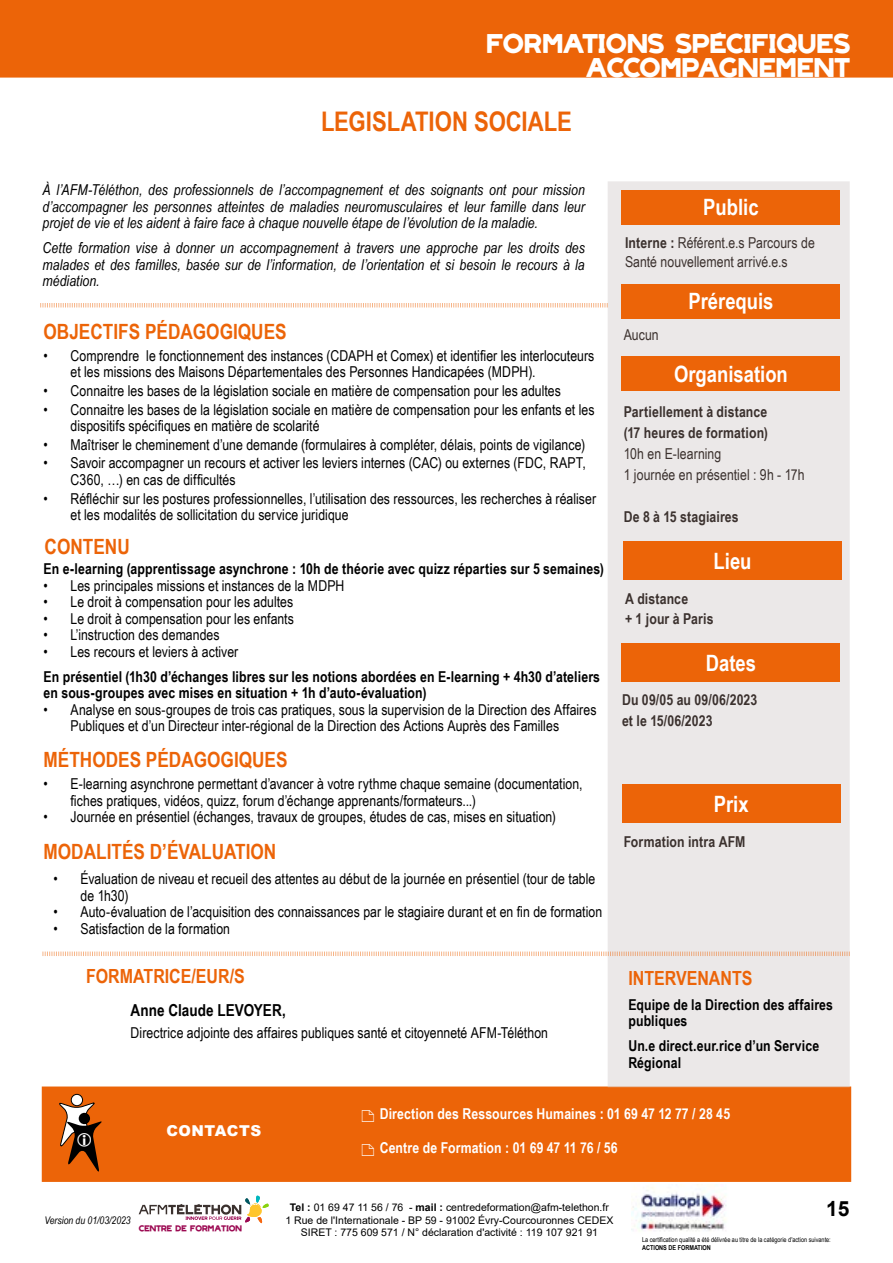
<style>
.page{position:relative;width:893px;height:1263px;background:#fff}
.page>*{position:absolute;margin:0;border:0;box-sizing:border-box;transform-origin:0 0}
.t1{font:700 27px "Arial Narrow";letter-spacing:-.005em;color:#ec6408}
.t2{font:700 22.5px "Arial Narrow";color:#fff}
.t3{font:700 21px "Arial Narrow";color:#ec6408}
.t4{font:700 21px/24px "AFM Telethon";letter-spacing:.005em;color:#fff;text-align:right}
.t5{font:700 21px "Arial";color:#000}
.t6{font:700 19.5px "Arial Narrow";color:#ec6408}
.t7{font:700 16.5px "Arial Narrow";letter-spacing:.005em;color:#000}
.t8{font:15px/16.5px "Arial Narrow";letter-spacing:.005em;color:#000}
.t9{font:italic 15px/16.5px "Arial Narrow";letter-spacing:.005em;color:#000;text-align:justify}
.t10{font:700 15px/16.5px "Arial Narrow";letter-spacing:.01em;color:#000}
.t11{font:700 15px/21px "Arial Narrow";letter-spacing:.01em;color:#3b312e}
.t12{font:15px/19.5px "Arial Narrow";color:#3b312e}
.t13{font:700 15px "Arial Narrow";letter-spacing:.01em;color:#fff}
.t14{font:900 15px "Arial";letter-spacing:.035em;color:#fff}
.t15{font:10.5px/12.6px "Arial";color:#000;text-align:center}
.t16{font:italic 10.5px "Arial Narrow";color:#000}
.t17{font:6.75px "Arial Narrow";color:#000}
.t18{font:700 6.75px "Arial Narrow";color:#000}
.t19{font:700 6.75px "AFM Telethon";color:#9c0952}
.s1{font-weight:700}
</style>
<div class="page">
<svg style="left:139px;top:1195px;width:130px;height:29px"></svg>
<img style="left:631px;top:1184px;width:96px;height:47px">
<div style="left:42px;top:1086px;width:809px;height:96px;background:#ec6408;border:2px solid #ec6408"></div>
<div style="left:608px;top:181px;width:242px;height:906px;background:#ebe8e8"></div>
<svg style="left:40px;top:303px;width:568px;height:5px"></svg>
<svg style="left:42px;top:951px;width:808px;height:6px"></svg>
<div style="left:71px;top:1094px;width:12px;height:12px;background:#fff;border-radius:50%"></div>
<div style="left:71px;top:1094px;width:12px;height:12px;border:1px solid #000;border-radius:50%"></div>
<div style="left:1px;top:1px;width:891px;height:76px;background:#ec6408"></div>
<div style="left:0;top:0;width:893px;height:78px;border:2px solid #ec6408"></div>
<div style="left:622px;top:190px;width:218px;height:34px;background:#ec6408"></div>
<div style="left:622px;top:284px;width:218px;height:34px;background:#ec6408"></div>
<div style="left:622px;top:356px;width:218px;height:34px;background:#ec6408"></div>
<div style="left:623px;top:541px;width:219px;height:38px;background:#ec6408"></div>
<div style="left:622px;top:643px;width:218px;height:38px;background:#ec6408"></div>
<div style="left:622px;top:784px;width:218px;height:39px;background:#ec6408"></div>
<svg style="left:59px;top:1102px;width:43px;height:70px"></svg>
<h3 class="t4" style="left:486px;top:36px;width:365px">FORMATIONS SPÉCIFIQUES<br>ACCOMPAGNEMENT</h3>
<h1 class="t1" style="left:321px;top:101px;width:252px">LEGISLATION SOCIALE</h1>
<p class="t9" style="left:43px;top:182px;width:544px">À l’AFM-Téléthon, des professionnels de l’accompagnement et des soignants ont pour mission d’accompagner les personnes atteintes de maladies neuromusculaires et leur famille dans leur projet de vie et les aident à faire face à chaque nouvelle étape de l’évolution de la maladie.</p>
<p class="t9" style="left:43px;top:240px;width:544px">Cette formation vise à donner un accompagnement à travers une approche par les droits des malades et des familles, basée sur de l’information, de l’orientation et si besoin le recours à la médiation.</p>
<h3 class="t3" style="left:44px;top:316px;width:245px">OBJECTIFS PÉDAGOGIQUES</h3>
<p class="t8" style="left:71px;top:347px;width:525px;text-indent:-27px">• Comprendre le fonctionnement des instances (CDAPH et Comex) et identifier les interlocuteurs et les missions des Maisons Départementales des Personnes Handicapées (MDPH).</p>
<p class="t8" style="left:44px;top:382px;width:519px">• Connaitre les bases de la législation sociale en matière de compensation pour les adultes</p>
<p class="t8" style="left:71px;top:401px;width:525px;text-indent:-27px">• Connaitre les bases de la législation sociale en matière de compensation pour les enfants et les dispositifs spécifiques en matière de scolarité</p>
<p class="t8" style="left:44px;top:436px;width:543px">• Maîtriser le cheminement d’une demande (formulaires à compléter, délais, points de vigilance)</p>
<p class="t8" style="left:71px;top:454px;width:517px;text-indent:-27px">• Savoir accompagner un recours et activer les leviers internes (CAC) ou externes (FDC, RAPT,<br>C360, …) en cas de difficultés</p>
<p class="t8" style="left:71px;top:489px;width:527px;text-indent:-27px">• Réfléchir sur les postures professionnelles, l’utilisation des ressources, les recherches à réaliser et les modalités de sollicitation du service juridique</p>
<h3 class="t3" style="left:45px;top:530px;width:87px">CONTENU</h3>
<p class="t10" style="left:44px;top:560px;width:562px">En e-learning (apprentissage asynchrone : 10h de théorie avec quizz réparties sur 5 semaines)</p>
<p class="t8" style="left:44px;top:577px;width:302px">• Les principales missions et instances de la MDPH</p>
<p class="t8" style="left:44px;top:593px;width:251px">• Le droit à compensation pour les adultes</p>
<p class="t8" style="left:44px;top:610px;width:252px">• Le droit à compensation pour les enfants</p>
<p class="t8" style="left:44px;top:626px;width:178px">• L’instruction des demandes</p>
<p class="t8" style="left:44px;top:643px;width:196px">• Les recours et leviers à activer</p>
<p class="t10" style="left:44px;top:668px;width:558px">En présentiel (1h30 d’échanges libres sur les notions abordées en E-learning + 4h30 d’ateliers en sous-groupes avec mises en situation + 1h d’auto-évaluation)</p>
<p class="t8" style="left:71px;top:701px;width:527px;text-indent:-27px">• Analyse en sous-groupes de trois cas pratiques, sous la supervision de la Direction des Affaires<br>Publiques et d’un Directeur inter-régional de la Direction des Actions Auprès des Familles</p>
<h3 class="t3" style="left:44px;top:744px;width:245px">MÉTHODES PÉDAGOGIQUES</h3>
<p class="t8" style="left:71px;top:775px;width:513px;text-indent:-27px">• E-learning asynchrone permettant d’avancer à votre rythme chaque semaine (documentation, fiches pratiques, vidéos, quizz, forum d’échange apprenants/formateurs...)</p>
<p class="t8" style="left:44px;top:808px;width:514px">• Journée en présentiel (échanges, travaux de groupes, études de cas, mises en situation)</p>
<h3 class="t3" style="left:44px;top:836px;width:234px">MODALITÉS D’ÉVALUATION</h3>
<p class="t8" style="left:81px;top:870px;width:516px;text-indent:-27px">• Évaluation de niveau et recueil des attentes au début de la journée en présentiel (tour de table de 1h30)</p>
<p class="t8" style="left:54px;top:903px;width:550px">• Auto-évaluation de l’acquisition des connaissances par le stagiaire durant et en fin de formation</p>
<p class="t8" style="left:54px;top:920px;width:178px">• Satisfaction de la formation</p>
<h2 class="t2" style="left:703px;top:190px;width:57px">Public</h2>
<p class="t12" style="left:625px;top:232px;width:191px"><span class="s1">Interne :</span> Référent.e.s Parcours de<br>Santé nouvellement arrivé.e.s</p>
<p class="t12" style="left:624px;top:325px;width:37px">Aucun</p>
<h2 class="t2" style="left:688px;top:284px;width:87px">Prérequis</h2>
<h2 class="t2" style="left:674px;top:357px;width:115px">Organisation</h2>
<p class="t11" style="left:624px;top:400px;width:146px">Partiellement à distance (17 heures de formation)</p>
<p class="t12" style="left:624px;top:442px;width:182px;line-height:21px">10h en E-learning<br>1 journée en présentiel : 9h - 17h</p>
<p class="t11" style="left:624px;top:505px;width:117px">De 8 à 15 stagiaires</p>
<h2 class="t2" style="left:714px;top:543px;width:39px">Lieu</h2>
<p class="t11" style="left:625px;top:588px;width:90px;line-height:19.5px">A distance<br>+ 1 jour à Paris</p>
<h2 class="t2" style="left:706px;top:645px;width:52px">Dates</h2>
<p class="t11" style="left:622px;top:688px;width:137px">Du 09/05 au 09/06/2023 et le 15/06/2023</p>
<h2 class="t2" style="left:714px;top:787px;width:36px">Prix</h2>
<p class="t11" style="left:624px;top:831px;width:123px">Formation intra AFM</p>
<h3 class="t6" style="left:86px;top:961px;width:160px">FORMATRICE/EUR/S</h3>
<h3 class="t6" style="left:628px;top:963px;width:126px">INTERVENANTS</h3>
<p class="t10" style="left:628px;top:995px;width:206px">Equipe de la Direction des affaires publiques</p>
<p class="t10" style="left:628px;top:1037px;width:192px">Un.e direct.eur.rice d’un Service<br>Régional</p>
<p class="t13" style="left:380px;top:1102px;width:352px">Direction des Ressources Humaines : 01 69 47 12 77 / 28 45</p>
<p class="t13" style="left:380px;top:1136px;width:240px">Centre de Formation : 01 69 47 11 76 / 56</p>
<p class="t7" style="left:131px;top:997px;width:157px">Anne Claude LEVOYER,</p>
<p class="t8" style="left:131px;top:1024px;width:419px">Directrice adjointe des affaires publiques santé et citoyenneté AFM-Téléthon</p>
<p class="t14" style="left:166px;top:1120px;width:96px">CONTACTS</p>
<p class="t16" style="left:45px;top:1213px;width:88px">Version du 01/03/2023</p>
<p class="t19" style="left:139px;top:1226px;width:105px">CENTRE DE FORMATION</p>
<p class="t15" style="left:285px;top:1201px;width:330px"><span class="s1">Tel :</span> 01 69 47 11 56 / 76 - <span class="s1">mail :</span> centredeformation@afm-telethon.fr<br>1 Rue de l'Internationale - BP 59 - 91002 Évry-Courcouronnes CEDEX<br>SIRET : 775 609 571 / N° déclaration d'activité : 119 107 921 91</p>
<h3 class="t5" style="left:826px;top:1193px;width:25px">15</h3>
<p class="t17" style="left:642px;top:1234px;width:190px">La certification qualité a été délivrée au titre de la catégorie d'action suivante:</p>
<p class="t18" style="left:642px;top:1242px;width:70px">ACTIONS DE FORMATION</p>
</div>
